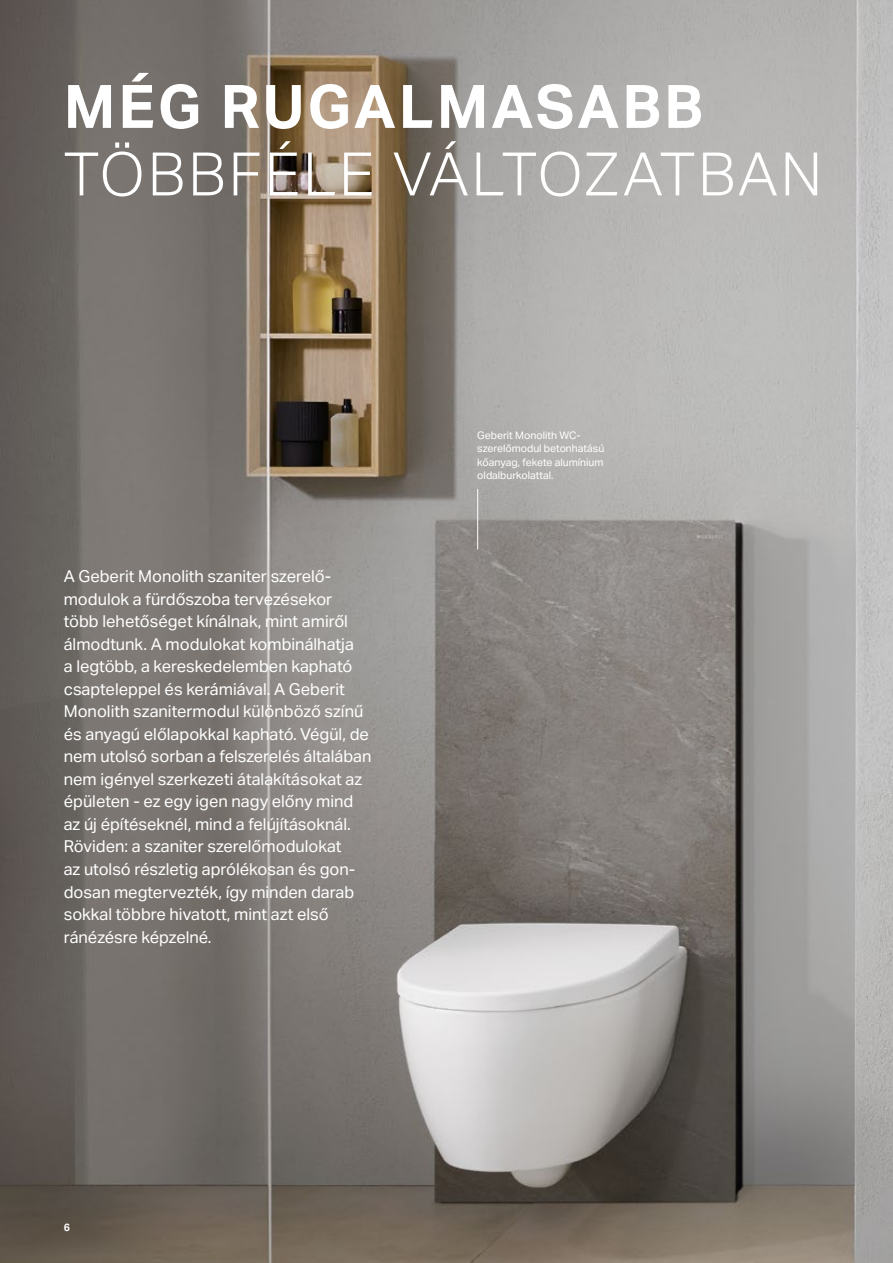
<style>
.page{position:relative;width:893px;height:1263px;background:#fff}
.page>*{position:absolute;margin:0;border:0;box-sizing:border-box;transform-origin:0 0}
.t1{font:300 60px "Aktiv Grotesk Geberit";letter-spacing:.05em;color:#fff}
.t2{font:700 60px "Aktiv Grotesk Geberit";letter-spacing:.05em;color:#fff}
.t3{font:16.5px/22.5px "Aktiv Grotesk Geberit";color:#fff}
.t4{font:10.5px/13.5px "Aktiv Grotesk Geberit";color:#fff}
.t5{font:700 10.5px "Aktiv Grotesk Geberit";color:#fff}
</style>
<div class="page">
<img style="left:0;top:0;width:893px;height:1263px">
<hr style="left:477px;top:489px;width:1px;height:60px;background:#fff">
<h1 class="t2" style="left:64px;top:69px;width:641px">MÉG RUGALMASABB</h1>
<h1 class="t1" style="left:64px;top:140px;width:760px">TÖBBFÉLE VÁLTOZATBAN</h1>
<p class="t3" style="left:64px;top:565px;width:309px">A Geberit Monolith szaniter szerelő&shy;modulok a fürdőszoba tervezésekor<br>több lehetőséget kínálnak, mint amiről álmodtunk. A modulokat kombinálhatja<br>a legtöbb, a kereskedelemben kapható csapteleppel és kerámiával. A Geberit Monolith szanitermodul különböző színű és anyagú előlapokkal kapható. Végül, de nem utolsó sorban a felszerelés általában nem igényel szerkezeti átalakításokat az épületen - ez egy igen nagy előny mind az új építéseknél, mind a felújításoknál.<br>Röviden: a szaniter szerelőmodulokat<br>az utolsó részletig aprólékosan és gon&shy;dosan megtervezték, így minden darab sokkal többre hivatott, mint azt első ránézésre képzelné.</p>
<p class="t4" style="left:477px;top:428px;width:128px">Geberit Monolith WC&shy;szerelőmodul betonhatású kőanyag, fekete alumínium oldalburkolattal.</p>
<p class="t5" style="left:64px;top:1220px;width:8px">6</p>
</div>
